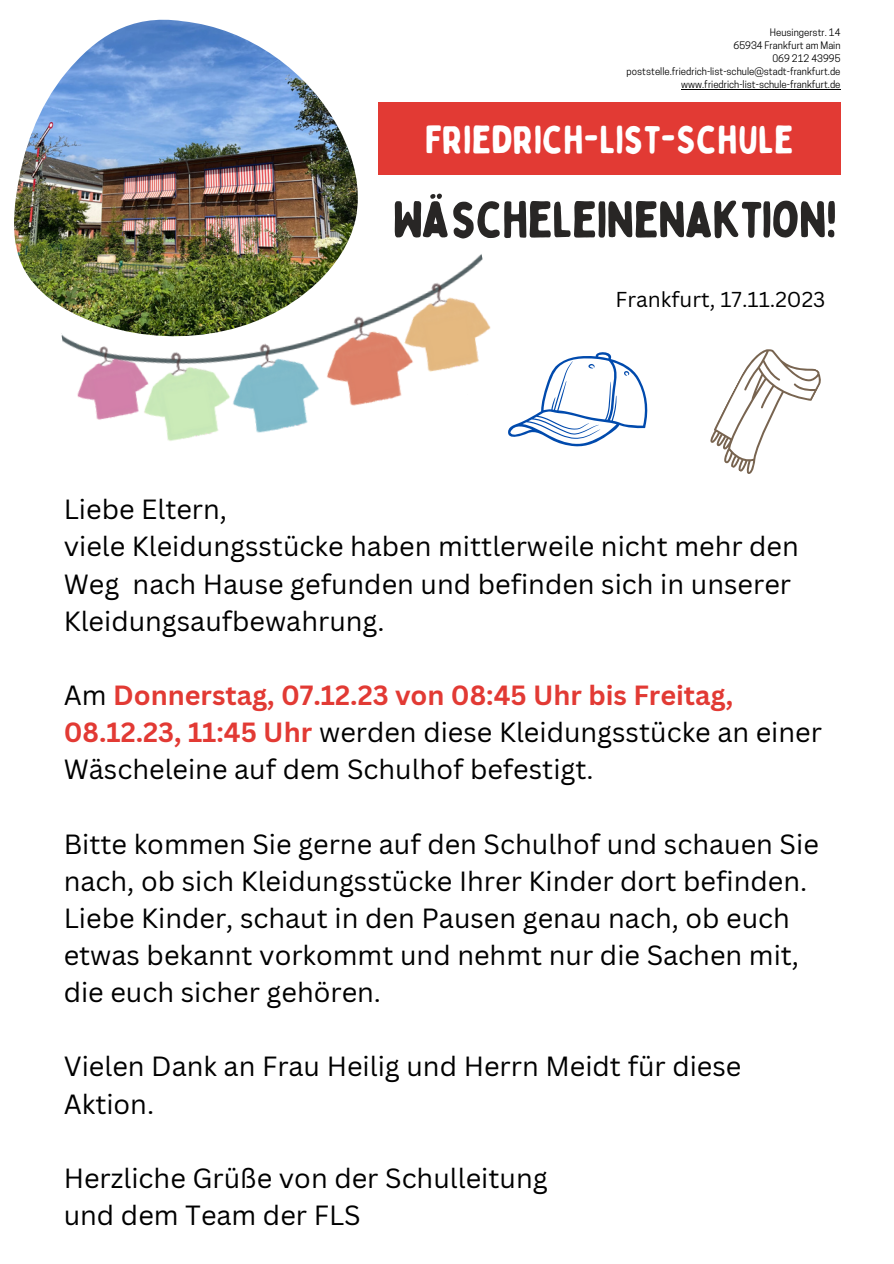
<style>
.page{position:relative;width:894px;height:1264px;background:#fff}
.page>*{position:absolute;margin:0;border:0;box-sizing:border-box;transform-origin:0 0}
.t1{font:50.85px "Bobby Jones Soft";letter-spacing:-.025em;color:#282625}
.t2{font:39px "Bobby Jones Soft";color:#fff}
.t3{font:27px/37.2px "Canva Sans";color:#000}
.t4{font:21px "Canva Sans";color:#000}
.t5{font:9.75px "Cooper Hewitt";color:#000}
.s1{font-weight:700;color:#e23a34}
</style>
<div class="page">
<svg style="left:378px;top:89px;width:463px;height:86px"></svg>
<div style="left:811px;top:103px;width:29px;height:72px;background:#e23a34"></div>
<div style="left:396px;top:103px;width:415px;height:72px;background:#e23a34"></div>
<div style="left:378px;top:103px;width:18px;height:72px;background:#e23a34"></div>
<img style="left:14px;top:20px;width:343px;height:277px">
<img style="left:47px;top:181px;width:444px;height:260px">
<svg style="left:508px;top:352px;width:140px;height:95px"></svg>
<svg style="left:710px;top:349px;width:111px;height:125px"></svg>
<hr style="left:681px;top:89px;width:159px;height:1px;background:#000">
<p class="t5" style="left:769px;top:29px;width:72px">Heusingerstr. 14</p>
<p class="t5" style="left:733px;top:42px;width:108px">65934 Frankfurt am Main</p>
<p class="t5" style="left:772px;top:55px;width:70px">069 212 43995</p>
<p class="t5" style="left:626px;top:68px;width:215px">poststelle.friedrich-list-schule@stadt-frankfurt.de</p>
<p class="t5" style="left:681px;top:81px;width:161px">www.friedrich-list-schule-frankfurt.de</p>
<p class="t2" style="left:425px;top:116px;width:370px">FRIEDRICH-LIST-SCHULE</p>
<p class="t1" style="left:392px;top:188px;width:446px">WÄSCHELEINENAKTION!</p>
<p class="t4" style="left:615px;top:284px;width:211px">Frankfurt, 17.11.2023</p>
<p class="t3" style="left:64px;top:490px;width:165px">Liebe Eltern,</p>
<p class="t3" style="left:64px;top:527px;width:736px">viele Kleidungsstücke haben mittlerweile nicht mehr den<br>Weg nach Hause gefunden und befinden sich in unserer<br>Kleidungsaufbewahrung.</p>
<p class="t3" style="left:64px;top:676px;width:759px">Am <span class="s1">Donnerstag, 07.12.23 von 08:45 Uhr bis Freitag,<br>08.12.23, 11:45 Uhr</span> werden diese Kleidungsstücke an einer<br>Wäscheleine auf dem Schulhof befestigt.</p>
<p class="t3" style="left:64px;top:824px;width:756px">Bitte kommen Sie gerne auf den Schulhof und schauen Sie nach, ob sich Kleidungsstücke Ihrer Kinder dort befinden.</p>
<p class="t3" style="left:64px;top:898px;width:736px">Liebe Kinder, schaut in den Pausen genau nach, ob euch etwas bekannt vorkommt und nehmt nur die Sachen mit, die euch sicher gehören.</p>
<p class="t3" style="left:64px;top:1047px;width:679px">Vielen Dank an Frau Heilig und Herrn Meidt für diese<br>Aktion.</p>
<p class="t3" style="left:64px;top:1158px;width:485px">Herzliche Grüße von der Schulleitung</p>
<p class="t3" style="left:64px;top:1195px;width:298px">und dem Team der FLS</p>
</div>
